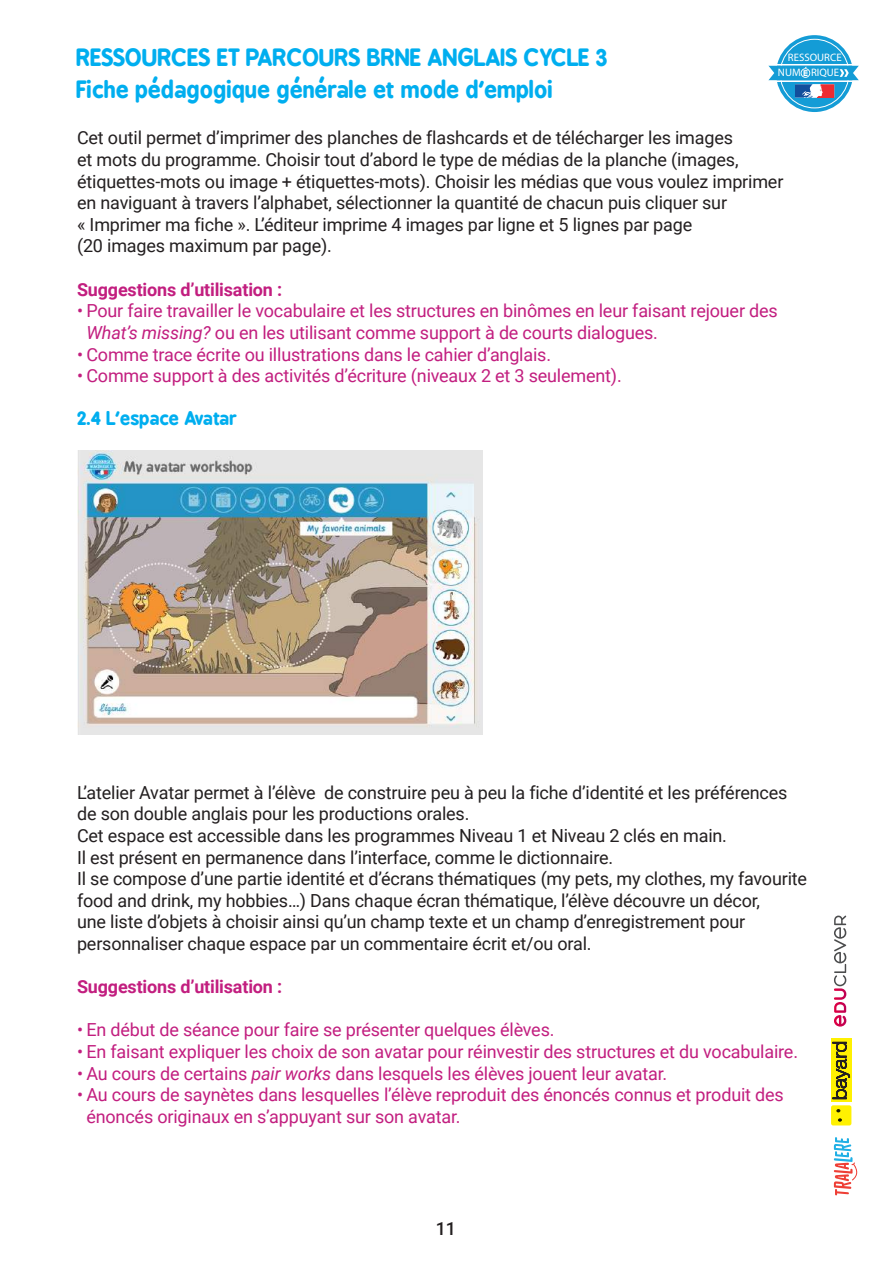
<style>
.page{position:relative;width:893px;height:1263px;background:#fff}
.page>*{position:absolute;margin:0;border:0;box-sizing:border-box;transform-origin:0 0}
.t1{font:700 22.5px/31.5px "B Preplay";color:#00aeef}
.t2{font:18px/21.6px "Roboto";letter-spacing:-.01em;color:#231f20}
.t3{font:18px/21.6px "Roboto";letter-spacing:-.01em;color:#c21e7f}
.t4{font:700 18px "Roboto";letter-spacing:-.01em;color:#c21e7f}
.t5{font:700 18px "B Preplay";color:#00aeef}
.t6{font:500 18px "Roboto";color:#231f20}
.t7{font:700 condensed 10.8px/14.9px "Roboto";color:#fff;text-align:right}
.s1{font-style:italic}
</style>
<div class="page">
<svg style="left:776px;top:35px;width:77px;height:77px;background:#27a4d9"></svg>
<svg style="left:768px;top:64px;width:91px;height:35px"></svg>
<svg style="left:834px;top:915px;width:12px;height:111px"></svg>
<svg style="left:831px;top:1039px;width:20px;height:63px"></svg>
<div style="left:831px;top:1105px;width:20px;height:20px;background:#fff101;border-radius:2px"></div>
<svg style="left:833px;top:1042px;width:17px;height:57px"></svg>
<svg style="left:836px;top:1109px;width:4px;height:3px"></svg>
<svg style="left:838px;top:1118px;width:4px;height:4px"></svg>
<svg style="left:833px;top:1137px;width:25px;height:59px"></svg>
<img style="left:77px;top:450px;width:405px;height:284px">
<p class="t1" style="left:77px;top:40px;width:533px">RESSOURCES ET PARCOURS BRNE ANGLAIS CYCLE 3<br>Fiche pédagogique générale et mode d’emploi</p>
<p class="t7" style="left:778px;top:50px;width:65px">RESSOURCE<br>NUM RIQUE</p>
<p class="t2" style="left:77px;top:127px;width:708px">Cet outil permet d’imprimer des planches de flashcards et de télécharger les images<br>et mots du programme. Choisir tout d’abord le type de médias de la planche (images, étiquettes-mots ou image + étiquettes-mots). Choisir les médias que vous voulez imprimer en naviguant à travers l’alphabet, sélectionner la quantité de chacun puis cliquer sur<br>« Imprimer ma fiche ». L’éditeur imprime 4 images par ligne et 5 lignes par page<br>(20 images maximum par page).</p>
<p class="t4" style="left:77px;top:277px;width:207px">Suggestions d’utilisation :</p>
<p class="t3" style="left:86px;top:299px;width:693px;text-indent:-9px">• Pour faire travailler le vocabulaire et les structures en binômes en leur faisant rejouer des<br><span class="s1">What’s missing?</span> ou en les utilisant comme support à de courts dialogues.</p>
<p class="t3" style="left:77px;top:343px;width:476px">• Comme trace écrite ou illustrations dans le cahier d’anglais.</p>
<p class="t3" style="left:77px;top:364px;width:546px">• Comme support à des activités d’écriture (niveaux 2 et 3 seulement).</p>
<p class="t5" style="left:77px;top:404px;width:162px">2.4 L’espace Avatar</p>
<p class="t2" style="left:77px;top:781px;width:731px">L’atelier Avatar permet à l’élève de construire peu à peu la fiche d’identité et les préférences de son double anglais pour les productions orales.<br>Cet espace est accessible dans les programmes Niveau 1 et Niveau 2 clés en main.<br>Il est présent en permanence dans l’interface, comme le dictionnaire.<br>Il se compose d’une partie identité et d’écrans thématiques (my pets, my clothes, my favourite food and drink, my hobbies…) Dans chaque écran thématique, l’élève découvre un décor,<br>une liste d’objets à choisir ainsi qu’un champ texte et un champ d’enregistrement pour personnaliser chaque espace par un commentaire écrit et/ou oral.</p>
<p class="t4" style="left:77px;top:974px;width:207px">Suggestions d’utilisation :</p>
<p class="t3" style="left:77px;top:1018px;width:479px">• En début de séance pour faire se présenter quelques élèves.</p>
<p class="t3" style="left:77px;top:1040px;width:722px">• En faisant expliquer les choix de son avatar pour réinvestir des structures et du vocabulaire.</p>
<p class="t3" style="left:77px;top:1062px;width:592px">• Au cours de certains <span class="s1">pair works</span> dans lesquels les élèves jouent leur avatar.</p>
<p class="t3" style="left:86px;top:1083px;width:699px;text-indent:-9px">• Au cours de saynètes dans lesquelles l’élève reproduit des énoncés connus et produit des énoncés originaux en s’appuyant sur son avatar.</p>
<p class="t6" style="left:436px;top:1216px;width:22px">11</p>
</div>
